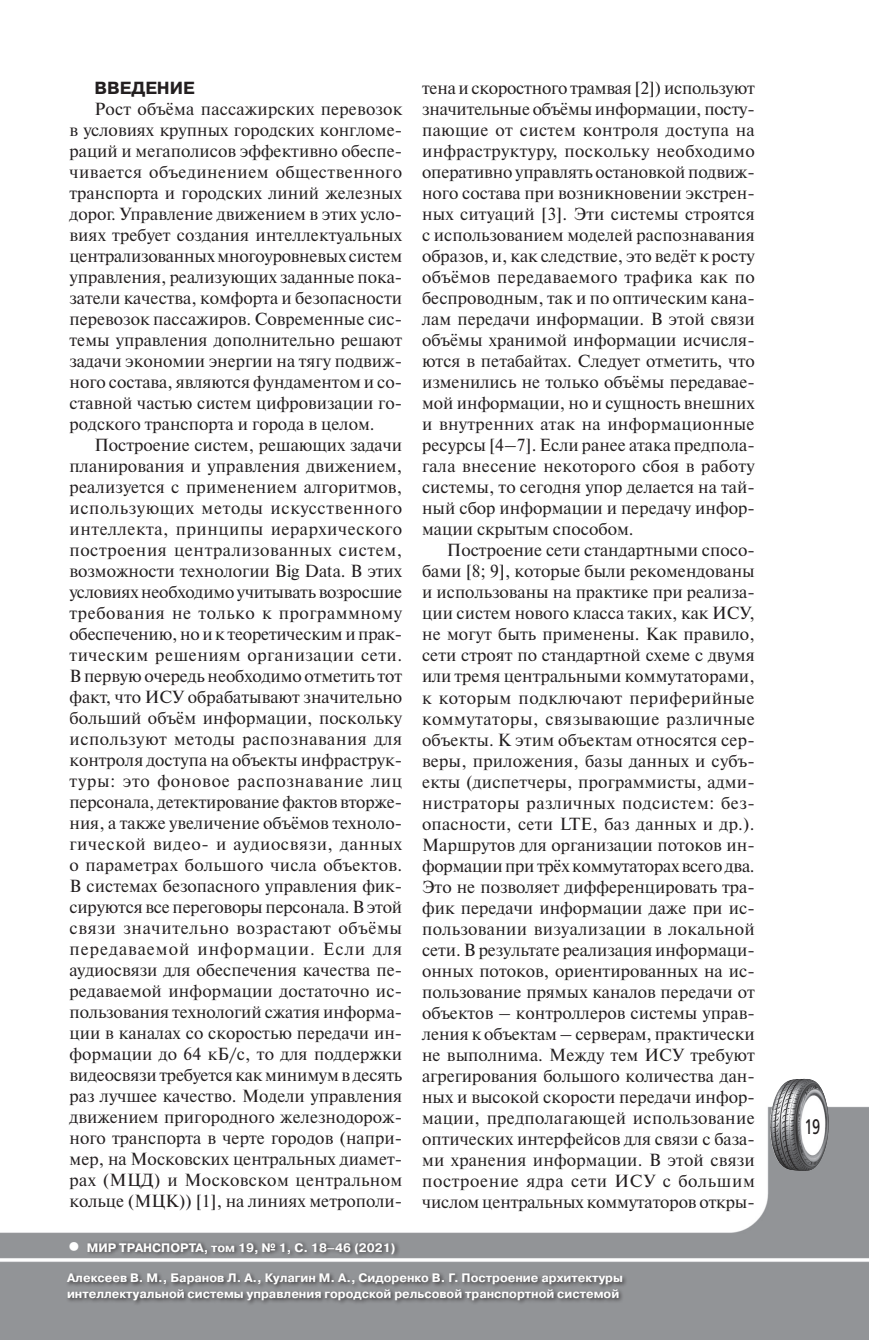
<style>
.page{position:relative;width:869px;height:1340px;background:#fff}
.page>*{position:absolute;margin:0;border:0;box-sizing:border-box;transform-origin:0 0}
.t1{font:21px "Newton C";color:#231f20;scale:.7 1}
.t2{font:17.5px/21px "Newton C";color:#231f20;text-align:justify}
.t3{font:700 17.5px "Pragmatica C";color:#231f20}
.t4{font:700 12.25px/15.8px "Pragmatica C";color:#fff}
.s1{font-style:italic}
.s2{font-size:24.5px}
</style>
<div class="page">
<img style="left:0;top:1078px;width:868px;height:261px">
<img style="left:769px;top:1078px;width:33px;height:85px">
<div style="left:65px;top:1240px;width:562px;height:66px;background:#231f20;opacity:.75"></div>
<p class="t3" style="left:94px;top:78px;width:102px">ВВЕДЕНИЕ</p>
<p class="t2" style="left:69px;top:98px;width:334px;text-indent:25px">Рост объёма пассажирских перевозок в условиях крупных городских конгломе&shy;раций и мегаполисов эффективно обеспе&shy;чивается объединением общественного транспорта и городских линий железных дорог. Управление движением в этих усло&shy;виях требует создания интеллектуальных централизованныхмногоуровневых систем управления, реализующих заданные пока&shy;затели качества, комфорта и безопасности перевозок пассажиров. Современные сис&shy;темы управления дополнительно решают задачи экономии энергии на тягу подвиж&shy;ного состава, являются фундаментом и со&shy;ставной частью систем цифровизации го&shy;родского транспорта и города в целом.</p>
<p class="t2" style="left:69px;top:434px;width:334px;text-align:left;text-indent:25px">Построение систем, решающих задачи планирования и управления движением, реализуется с применением алгоритмов, использующих методы искусственного интеллекта, принципы иерархического построения централизованных систем, возможности технологии Big Data. В этих условиях необходимо учитывать возросшие требования не только к программному обеспечению, но и к теоретическим и прак&shy;тическим решениям организации сети.<br>В первую очередь необходимо отметить тот факт, что ИСУ обрабатывают значительно больший объём информации, поскольку используют методы распознавания для контроля доступа на объекты инфраструк&shy;туры: это фоновое распознавание лиц персонала, детектирование фактов вторже&shy;ния, а также увеличение объёмов техноло&shy;гической видео- и аудиосвязи, данных о параметрах большого числа объектов.<br>В системах безопасного управления фик&shy;сируются все переговоры персонала. В этой связи значительно возрастают объёмы передаваемой информации. Если для аудиосвязи для обеспечения качества пе&shy;редаваемой информации достаточно ис&shy;пользования технологий сжатия информа&shy;ции в каналах со скоростью передачи ин&shy;формации до 64 кБ/с, то для поддержки видеосвязи требуется как минимум в десять раз лучшее качество. Модели управления движением пригородного железнодорож&shy;ного транспорта в черте городов (напри&shy;мер, на Московских центральных диамет&shy;рах (МЦД) и Московском центральном кольце (МЦК)) [1], на линиях метрополи-</p>
<p class="t2" style="left:422px;top:78px;width:334px">тена и скоростного трамвая [2]) используют значительные объёмы информации, посту&shy;пающие от систем контроля доступа на инфраструктуру, поскольку необходимо оперативно управлять остановкой подвиж&shy;ного состава при возникновении экстрен&shy;ных ситуаций [3]. Эти системы строятся с использованием моделей распознавания образов, и, как следствие, это ведёт к росту объёмов передаваемого трафика как по беспроводным, так и по оптическим кана&shy;лам передачи информации. В этой связи объёмы хранимой информации исчисля&shy;ются в петабайтах. Следует отметить, что изменились не только объёмы передавае&shy;мой информации, но и сущность внешних и внутренних атак на информационные ресурсы [4<span class="s1">–</span>7]. Если ранее атака предпола&shy;гала внесение некоторого сбоя в работу системы, то сегодня упор делается на тай&shy;ный сбор информации и передачу инфор&shy;мации скрытым способом.</p>
<p class="t2" style="left:422px;top:540px;width:334px;text-align:left;text-indent:25px">Построение сети стандартными спосо&shy;бами [8; 9], которые были рекомендованы и использованы на практике при реализа&shy;ции систем нового класса таких, как ИСУ, не могут быть применены. Как правило, сети строят по стандартной схеме с двумя или тремя центральными коммутаторами, к которым подключают периферийные коммутаторы, связывающие различные объекты. К этим объектам относятся сер&shy;веры, приложения, базы данных и субъ&shy;екты (диспетчеры, программисты, адми&shy;нистраторы различных подсистем: без&shy;опасности, сети LTE, баз данных и др. ).<br>Маршрутов для организации потоков ин&shy;формациипритрёх коммутаторах всего два.<br>Это не позволяет дифференцировать тра&shy;фик передачи информации даже при ис&shy;пользовании визуализации в локальной сети. В результате реализация информаци&shy;онных потоков, ориентированных на ис&shy;пользование прямых каналов передачи от объектов – контроллеров системы управ&shy;ления к объектам – серверам, практически не выполнима. Между тем ИСУ требуют агрегирования большого количества дан&shy;ных и высокой скорости передачи инфор&shy;мации, предполагающей использование оптических интерфейсов для связи с база&shy;ми хранения информации. В этой связи построение ядра сети ИСУ с большим числом центральных коммутаторов откры-</p>
<p class="t4" style="left:66px;top:1239px;width:331px"><span class="s2">•</span> МИР ТРАНСПОРТА, том 19, № 1, С. 18–46 (2021)</p>
<p class="t4" style="left:67px;top:1270px;width:557px">Алексеев В. М., Баранов Л. А., Кулагин М. А., Сидоренко В. Г. Построение архитектуры интеллектуальной системы управления городской рельсовой транспортной системой</p>
<p class="t1" style="left:804px;top:1115px;width:22px">19</p>
</div>
